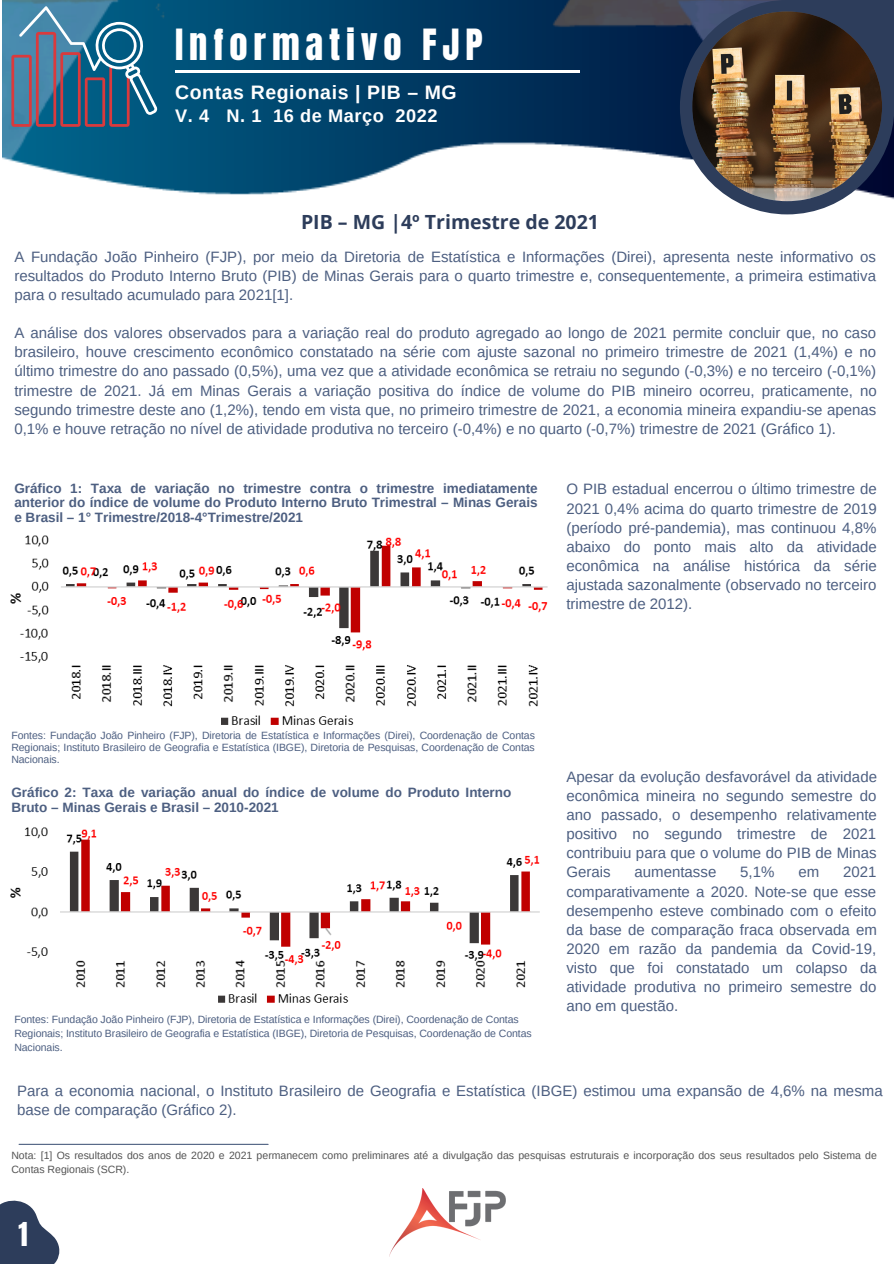
<style>
.page{position:relative;width:894px;height:1264px;background:#fff}
.page>*{position:absolute;margin:0;border:0;box-sizing:border-box;transform-origin:0 0}
.t1{font:36.6px "Anton";letter-spacing:.16em;color:#fff}
.t2{font:27.9px "Anton";color:#fff}
.t3{font:700 19.5px "Open Sans";color:#2d3d5b}
.t4{font:700 19.5px "Arimo";letter-spacing:.03em;color:#fff}
.t5{font:700 18.15px "Arimo";letter-spacing:.03em;color:#fff}
.t6{font:15px/19.2px "Arimo";color:#4d5f81;text-align:justify}
.t7{font:700 13.5px/14.7px "Arimo";color:#4d5f81;text-align:justify}
.t8{font:10.5px/12.3px "Arimo";letter-spacing:-.01em;color:#4d5f81;text-align:justify}
.t9{font:10.5px/14px "Arimo";color:#545454}
</style>
<div class="page">
<img style="left:389px;top:1188px;width:116px;height:68px">
<img style="left:3px;top:0;width:676px;height:195px">
<svg style="left:0;top:1200px;width:60px;height:63px"></svg>
<svg style="left:11px;top:6px;width:147px;height:121px;background:#467290"></svg>
<hr style="left:175px;top:71px;width:404px;height:2px;background:#fff">
<svg style="left:679px;top:0;width:214px;height:214px;fill:#2d3d5b"></svg>
<img style="left:692px;top:11px;width:189px;height:190px">
<hr style="left:19px;top:1143px;width:249px;height:1px;background:#4d5f81">
<img style="left:10px;top:535px;width:538px;height:190px">
<img style="left:10px;top:827px;width:530px;height:176px">
<p class="t1" style="left:175px;top:18px;width:309px">Informativo FJP</p>
<p class="t4" style="left:175px;top:81px;width:283px">Contas Regionais | PIB – MG</p>
<p class="t5" style="left:175px;top:105px;width:264px">V. 4 N. 1 16 de Março 2022</p>
<p class="t3" style="left:301px;top:208px;width:299px">PIB – MG |4º Trimestre de 2021</p>
<p class="t6" style="left:14px;top:247px;width:863px">A Fundação João Pinheiro (FJP), por meio da Diretoria de Estatística e Informações (Direi), apresenta neste informativo os resultados do Produto Interno Bruto (PIB) de Minas Gerais para o quarto trimestre e, consequentemente, a primeira estimativa para o resultado acumulado para 2021[1].</p>
<p class="t6" style="left:14px;top:323px;width:863px">A análise dos valores observados para a variação real do produto agregado ao longo de 2021 permite concluir que, no caso brasileiro, houve crescimento econômico constatado na série com ajuste sazonal no primeiro trimestre de 2021 (1,4%) e no último trimestre do ano passado (0,5%), uma vez que a atividade econômica se retraiu no segundo (-0,3%) e no terceiro (-0,1%) trimestre de 2021. Já em Minas Gerais a variação positiva do índice de volume do PIB mineiro ocorreu, praticamente, no segundo trimestre deste ano (1,2%), tendo em vista que, no primeiro trimestre de 2021, a economia mineira expandiu-se apenas 0,1% e houve retração no nível de atividade produtiva no terceiro (-0,4%) e no quarto (-0,7%) trimestre de 2021 (Gráfico 1).</p>
<p class="t7" style="left:14px;top:480px;width:524px">Gráfico 1: Taxa de variação no trimestre contra o trimestre imediatamente anterior do índice de volume do Produto Interno Bruto Trimestral – Minas Gerais e Brasil – 1° Trimestre/2018-4°Trimestre/2021</p>
<p class="t6" style="left:566px;top:479px;width:312px">O PIB estadual encerrou o último trimestre de 2021 0,4% acima do quarto trimestre de 2019 (período pré-pandemia), mas continuou 4,8% abaixo do ponto mais alto da atividade econômica na análise histórica da série ajustada sazonalmente (observado no terceiro trimestre de 2012).</p>
<p class="t8" style="left:11px;top:729px;width:525px">Fontes: Fundação João Pinheiro (FJP), Diretoria de Estatística e Informações (Direi), Coordenação de Contas Regionais; Instituto Brasileiro de Geografia e Estatística (IBGE), Diretoria de Pesquisas, Coordenação de Contas Nacionais.</p>
<p class="t7" style="left:11px;top:785px;width:501px">Gráfico 2: Taxa de variação anual do índice de volume do Produto Interno<br>Bruto – Minas Gerais e Brasil – 2010-2021</p>
<p class="t8" style="left:14px;top:1012px;width:518px;line-height:14px;text-align:left">Fontes: Fundação João Pinheiro (FJP), Diretoria de Estatística e Informações (Direi), Coordenação de Contas<br>Regionais; Instituto Brasileiro de Geografia e Estatística (IBGE), Diretoria de Pesquisas, Coordenação de Contas<br>Nacionais.</p>
<p class="t6" style="left:566px;top:766px;width:312px">Apesar da evolução desfavorável da atividade econômica mineira no segundo semestre do ano passado, o desempenho relativamente positivo no segundo trimestre de 2021 contribuiu para que o volume do PIB de Minas Gerais</p>
<p class="t6" style="left:566px;top:862px;width:312px;text-indent:276px">2021 comparativamente a 2020. Note-se que esse desempenho esteve combinado com o efeito da base de comparação fraca observada em 2020 em razão da pandemia da Covid-19, visto que foi constatado um colapso da atividade produtiva no primeiro semestre do ano em questão.</p>
<p class="t6" style="left:634px;top:862px;width:83px">aumentasse</p>
<p class="t6" style="left:740px;top:862px;width:36px">5,1%</p>
<p class="t6" style="left:798px;top:862px;width:22px">em</p>
<p class="t6" style="left:17px;top:1081px;width:866px">Para a economia nacional, o Instituto Brasileiro de Geografia e Estatística (IBGE) estimou uma expansão de 4,6% na mesma base de comparação (Gráfico 2).</p>
<p class="t9" style="left:11px;top:1147px;width:866px">Nota: [1] Os resultados dos anos de 2020 e 2021 permanecem como preliminares até a divulgação das pesquisas estruturais e incorporação dos seus resultados pelo Sistema de<br>Contas Regionais (SCR).</p>
<p class="t2" style="left:18px;top:1214px;width:11px">1</p>
</div>
